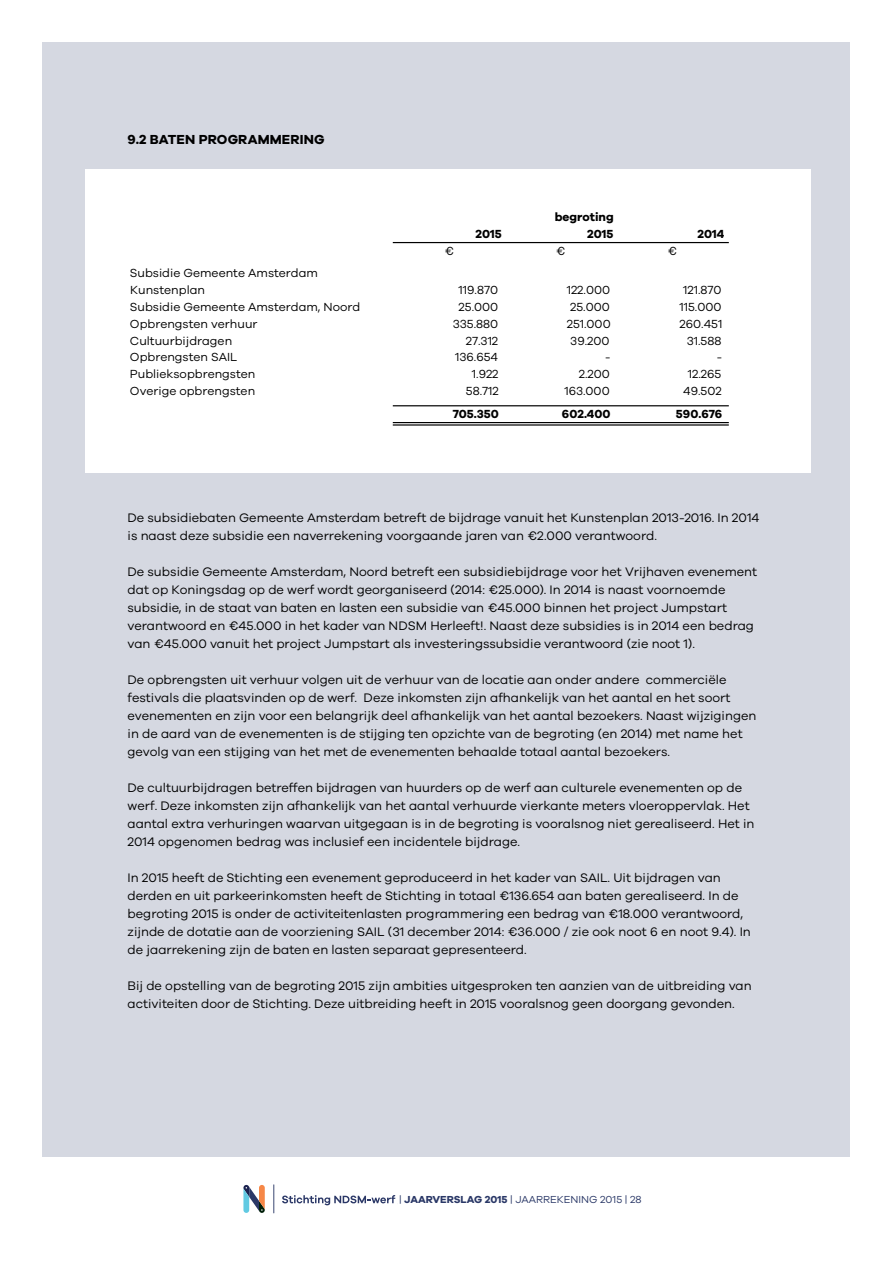
<style>
.page{position:relative;width:893px;height:1263px;background:#fff}
.page>*{position:absolute;margin:0;border:0;box-sizing:border-box;transform-origin:0 0}
.t1{font:700 13.5px "Galano Grotesque";letter-spacing:.01em;color:#000}
.t2{font:12.75px/18px "Galano Grotesque";color:#000}
.t3{font:12.15px/16.8px "Galano Grotesque";color:#000}
.t4{font:700 12.15px "Galano Grotesque";color:#000}
.t5{font:10.5px "Galano Grotesque";color:#2a3867}
.s1{font-weight:700}
</style>
<div class="page">
<div style="left:43px;top:43px;width:807px;height:1114px;background:#d5d8e1"></div>
<svg style="left:243px;top:1185px;width:22px;height:28px"></svg>
<svg style="left:282px;top:1195px;width:113px;height:10px"></svg>
<svg style="left:273px;top:1184px;width:1px;height:29px"></svg>
<div style="left:85px;top:169px;width:725px;height:304px;background:#fff"></div>
<hr style="left:393px;top:242px;width:336px;height:1px;background:#000">
<hr style="left:393px;top:405px;width:336px;height:1px;background:#000">
<hr style="left:393px;top:422px;width:336px;height:1px;background:#000">
<hr style="left:393px;top:424px;width:336px;height:2px;background:#000">
<p class="t1" style="left:128px;top:131px;width:111px">9.2 BATEN PROGRA</p>
<p class="t1" style="left:258px;top:131px;width:66px">MMERING</p>
<p class="t3" style="left:130px;top:264px;width:190px">Subsidie Gemeente Amsterdam<br>Kunstenplan</p>
<p class="t4" style="left:555px;top:209px;width:60px">BEGROTING</p>
<p class="t4" style="left:476px;top:226px;width:28px">2015</p>
<p class="t4" style="left:587px;top:226px;width:28px">2015</p>
<p class="t4" style="left:698px;top:226px;width:28px">2014</p>
<p class="t3" style="left:444px;top:242px;width:11px">€</p>
<p class="t3" style="left:556px;top:242px;width:11px">€</p>
<p class="t3" style="left:668px;top:242px;width:11px">€</p>
<p class="t3" style="left:459px;top:281px;width:41px">119.870</p>
<p class="t3" style="left:567px;top:281px;width:45px">122.000</p>
<p class="t3" style="left:683px;top:281px;width:40px">121.870</p>
<p class="t3" style="left:130px;top:298px;width:232px">Subsidie Gemeente Amsterdam, Noord</p>
<p class="t3" style="left:459px;top:298px;width:41px">25.000</p>
<p class="t3" style="left:570px;top:298px;width:41px">25.000</p>
<p class="t3" style="left:679px;top:298px;width:43px">115.000</p>
<p class="t3" style="left:130px;top:315px;width:129px">Opbrengsten verhuur</p>
<p class="t3" style="left:453px;top:315px;width:47px">335.880</p>
<p class="t3" style="left:567px;top:315px;width:45px">251.000</p>
<p class="t3" style="left:680px;top:315px;width:44px">260.451</p>
<p class="t3" style="left:130px;top:332px;width:104px">Cultuurbijdragen</p>
<p class="t3" style="left:466px;top:332px;width:34px">27.312</p>
<p class="t3" style="left:570px;top:332px;width:41px">39.200</p>
<p class="t3" style="left:687px;top:332px;width:36px">31.588</p>
<p class="t3" style="left:130px;top:348px;width:109px">Opbrengsten SAIL</p>
<p class="t3" style="left:455px;top:348px;width:44px">136.654</p>
<p class="t3" style="left:605px;top:348px;width:7px">-</p>
<p class="t3" style="left:717px;top:348px;width:7px">-</p>
<p class="t3" style="left:130px;top:365px;width:127px">Publieksopbrengsten</p>
<p class="t3" style="left:472px;top:365px;width:28px">1.922</p>
<p class="t3" style="left:579px;top:365px;width:33px">2.200</p>
<p class="t3" style="left:688px;top:365px;width:35px">12.265</p>
<p class="t3" style="left:130px;top:382px;width:127px">Overige opbrengsten</p>
<p class="t3" style="left:466px;top:382px;width:34px">58.712</p>
<p class="t3" style="left:564px;top:382px;width:47px">163.000</p>
<p class="t3" style="left:683px;top:382px;width:40px">49.502</p>
<p class="t4" style="left:453px;top:406px;width:48px">705.350</p>
<p class="t4" style="left:562px;top:406px;width:50px">602.400</p>
<p class="t4" style="left:676px;top:406px;width:48px">590.676</p>
<p class="t2" style="left:128px;top:508px;width:633px">De subsidiebaten Gemeente Amsterdam betreft de bijdrage vanuit het Kunstenplan 2013-2016. In 2014 is naast deze subsidie een naverrekening voorgaande jaren van €2.000 verantwoord.</p>
<p class="t2" style="left:128px;top:562px;width:631px">De subsidie Gemeente Amsterdam, Noord betreft een subsidiebijdrage voor het Vrijhaven evenement dat op Koningsdag op de werf wordt georganiseerd (2014: €25.000). In 2014 is naast voornoemde subsidie, in de staat van baten en lasten een subsidie van €45.000 binnen het project Jumpstart verantwoord en €45.000 in het kader van NDSM Herleeft!. Naast deze subsidies is in 2014 een bedrag van €45.000 vanuit het project Jumpstart als investeringssubsidie verantwoord (zie noot 1).</p>
<p class="t2" style="left:128px;top:670px;width:630px">De opbrengsten uit verhuur volgen uit de verhuur van de locatie aan onder andere commerciële festivals die plaatsvinden op de werf. Deze inkomsten zijn afhankelijk van het aantal en het soort evenementen en zijn voor een belangrijk deel afhankelijk van het aantal bezoekers. Naast wijzigingen in de aard van de evenementen is de stijging ten opzichte van de begroting (en 2014) met name het gevolg van een stijging van het met de evenementen behaalde totaal aantal bezoekers.</p>
<p class="t2" style="left:128px;top:779px;width:628px">De cultuurbijdragen betreffen bijdragen van huurders op de werf aan culturele evenementen op de werf. Deze inkomsten zijn afhankelijk van het aantal verhuurde vierkante meters vloeroppervlak. Het aantal extra verhuringen waarvan uitgegaan is in de begroting is vooralsnog niet gerealiseerd. Het in 2014 opgenomen bedrag was inclusief een incidentele bijdrage.</p>
<p class="t2" style="left:128px;top:869px;width:625px">In 2015 heeft de Stichting een evenement geproduceerd in het kader van SAIL. Uit bijdragen van derden en uit parkeerinkomsten heeft de Stichting in totaal €136.654 aan baten gerealiseerd. In de begroting 2015 is onder de activiteitenlasten programmering een bedrag van €18.000 verantwoord, zijnde de dotatie aan de voorziening SAIL (31 december 2014: €36.000 / zie ook noot 6 en noot 9.4). In de jaarrekening zijn de baten en lasten separaat gepresenteerd.</p>
<p class="t2" style="left:128px;top:977px;width:626px">Bij de opstelling van de begroting 2015 zijn ambities uitgesproken ten aanzien van de uitbreiding van activiteiten door de Stichting. Deze uitbreiding heeft in 2015 vooralsnog geen doorgang gevonden.</p>
<p class="t5" style="left:399px;top:1193px;width:244px">| <span class="s1">JAARVERSLAG 2015</span> | JAARREKENING 2015 | 28</p>
</div>
